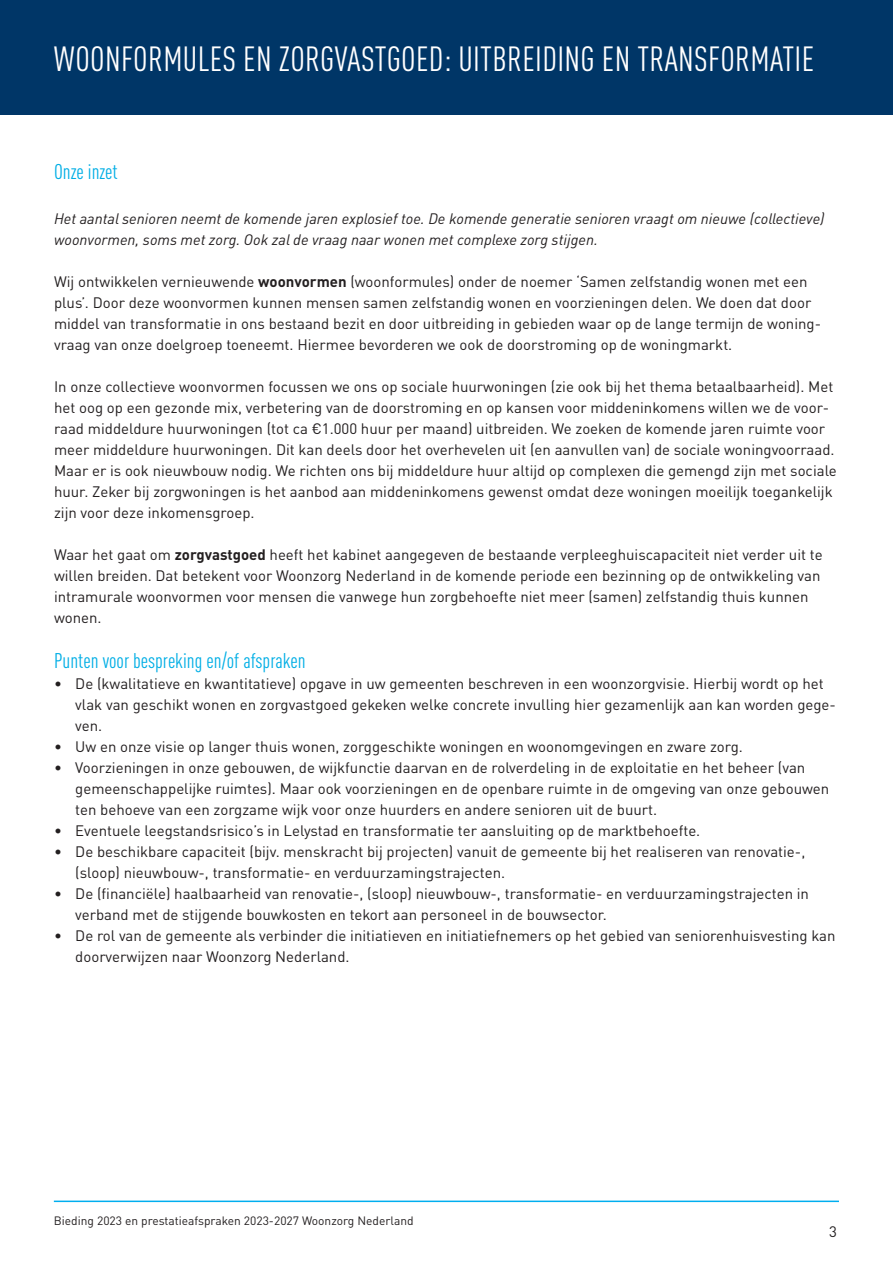
<style>
.page{position:relative;width:893px;height:1263px;background:#fff}
.page>*{position:absolute;margin:0;border:0;box-sizing:border-box;transform-origin:0 0}
.t1{font:condensed 34.5px "DIN Pro";letter-spacing:.01em;color:#fff}
.t2{font:condensed 21px "DIN Pro";color:#00aee5}
.t3{font:15px/21px "DIN Pro";color:#231f20}
.t4{font:italic 15px/21px "DIN Pro";color:#231f20}
.t5{font:12px "DIN Pro";color:#231f20}
.s1{font-weight:700}
</style>
<div class="page">
<hr style="left:54px;top:1200px;width:785px;height:2px;background:#00aeef">
<div style="left:0;top:0;width:893px;height:114px;background:#003667"></div>
<h1 class="t1" style="left:54px;top:34px;width:762px">WOONFORMULES EN ZORGVASTGOED: UITBREIDING EN TRANSFORMATIE</h1>
<h2 class="t2" style="left:54px;top:156px;width:65px">Onze inzet</h2>
<p class="t4" style="left:54px;top:206px;width:772px">Het aantal senioren neemt de komende jaren explosief toe. De komende generatie senioren vraagt om nieuwe (collectieve) woonvormen, soms met zorg. Ook zal de vraag naar wonen met complexe zorg stijgen.</p>
<p class="t3" style="left:54px;top:269px;width:769px">Wij ontwikkelen vernieuwende <span class="s1">woonvormen</span> (woonformules) onder de noemer ‘Samen zelfstandig wonen met een plus’. Door deze woonvormen kunnen mensen samen zelfstandig wonen en voorzieningen delen. We doen dat door middel van transformatie in ons bestaand bezit en door uitbreiding in gebieden waar op de lange termijn de woning&shy;vraag van onze doelgroep toeneemt. Hiermee bevorderen we ook de doorstroming op de woningmarkt.</p>
<p class="t3" style="left:54px;top:374px;width:784px">In onze collectieve woonvormen focussen we ons op sociale huurwoningen (zie ook bij het thema betaalbaarheid). Met het oog op een gezonde mix, verbetering van de doorstroming en op kansen voor middeninkomens willen we de voor&shy;raad middeldure huurwoningen (tot ca €1.000 huur per maand) uitbreiden. We zoeken de komende jaren ruimte voor meer middeldure huurwoningen. Dit kan deels door het overhevelen uit (en aanvullen van) de sociale woningvoorraad.<br>Maar er is ook nieuwbouw nodig. We richten ons bij middeldure huur altijd op complexen die gemengd zijn met sociale huur. Zeker bij zorgwoningen is het aanbod aan middeninkomens gewenst omdat deze woningen moeilijk toegankelijk zijn voor deze inkomensgroep.</p>
<p class="t3" style="left:54px;top:542px;width:770px">Waar het gaat om <span class="s1">zorgvastgoed</span> heeft het kabinet aangegeven de bestaande verpleeghuiscapaciteit niet verder uit te willen breiden. Dat betekent voor Woonzorg Nederland in de komende periode een bezinning op de ontwikkeling van intramurale woonvormen voor mensen die vanwege hun zorgbehoefte niet meer (samen) zelfstandig thuis kunnen wonen.</p>
<h2 class="t2" style="left:54px;top:645px;width:253px">Punten voor bespreking en/of afspraken</h2>
<p class="t3" style="left:75px;top:671px;width:762px;text-indent:-21px">• De (kwalitatieve en kwantitatieve) opgave in uw gemeenten beschreven in een woonzorgvisie. Hierbij wordt op het vlak van geschikt wonen en zorgvastgoed gekeken welke concrete invulling hier gezamenlijk aan kan worden gege&shy;ven.</p>
<p class="t3" style="left:54px;top:734px;width:690px">• Uw en onze visie op langer thuis wonen, zorggeschikte woningen en woonomgevingen en zware zorg.</p>
<p class="t3" style="left:75px;top:755px;width:755px;text-indent:-21px">• Voorzieningen in onze gebouwen, de wijkfunctie daarvan en de rolverdeling in de exploitatie en het beheer (van gemeenschappelijke ruimtes). Maar ook voorzieningen en de openbare ruimte in de omgeving van onze gebouwen ten behoeve van een zorgzame wijk voor onze huurders en andere senioren uit de buurt.</p>
<p class="t3" style="left:54px;top:818px;width:648px">• Eventuele leegstandsrisico’s in Lelystad en transformatie ter aansluiting op de marktbehoefte.</p>
<p class="t3" style="left:75px;top:839px;width:731px;text-indent:-21px">• De beschikbare capaciteit (bijv. menskracht bij projecten) vanuit de gemeente bij het realiseren van renovatie-, (sloop) nieuwbouw-, transformatie- en verduurzamingstrajecten.</p>
<p class="t3" style="left:75px;top:881px;width:735px;text-indent:-21px">• De (financiële) haalbaarheid van renovatie-, (sloop) nieuwbouw-, transformatie- en verduurzamingstrajecten in verband met de stijgende bouwkosten en tekort aan personeel in de bouwsector.</p>
<p class="t3" style="left:75px;top:923px;width:762px;text-indent:-21px">• De rol van de gemeente als verbinder die initiatieven en initiatiefnemers op het gebied van seniorenhuisvesting kan doorverwijzen naar Woonzorg Nederland.</p>
<p class="t5" style="left:54px;top:1211px;width:361px">Bieding 2023 en prestatieafspraken 2023-2027 Woonzorg Nederland</p>
<p class="t3" style="left:829px;top:1219px;width:9px">3</p>
</div>
